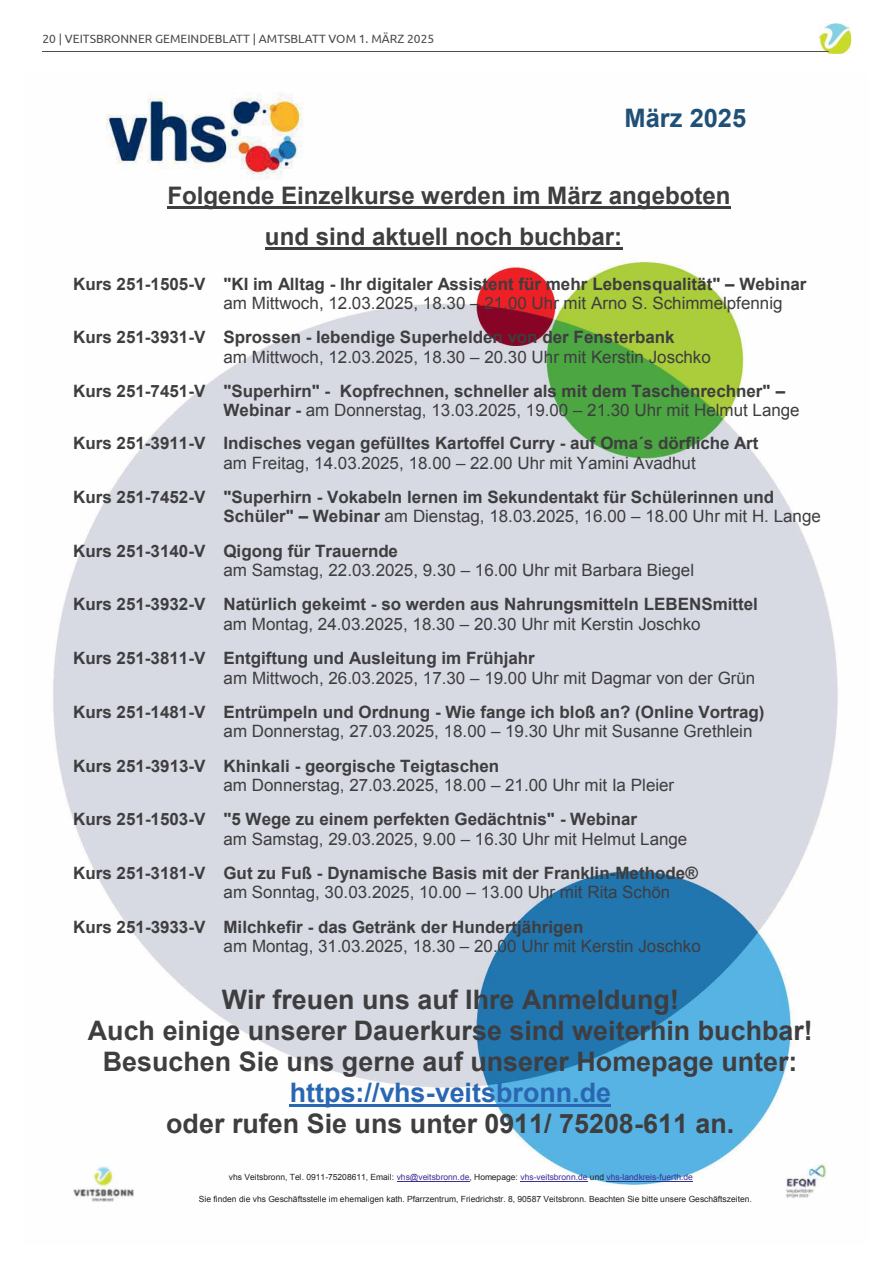
<style>
.page{position:relative;width:893px;height:1263px;background:#fff}
.page>*{position:absolute;margin:0;border:0;box-sizing:border-box;transform-origin:0 0}
.t1{font:700 26.85px/30.9px "Arial";color:#3e3d3f;text-align:center}
.t2{font:700 26.85px "Arial";color:#2967b2}
.t3{font:700 25.5px "Arial";color:#1f5078}
.t4{font:700 24.15px/41.2px "Arial";color:#3e3d3f;text-align:center}
.t5{font:700 16.95px/19.5px "Arial";color:#3e3d3f}
.t6{font:16.95px "Arial";color:#3e3d3f}
.t7{font:12px "Ubuntu";color:#4c4c4e}
.t8{font:8.55px "Arial";color:#231f20}
.t9{font:8.55px "Arial";color:#3b3092}
.s1{font-weight:400}
.s2{color:#231f20}
</style>
<div class="page">
<hr style="left:43px;top:51px;width:786px;height:1px;background:#4c4c4e">
<img style="left:818px;top:23px;width:33px;height:31px">
<img style="left:53px;top:247px;width:785px;height:938px">
<img style="left:106px;top:92px;width:197px;height:87px">
<img style="left:73px;top:1166px;width:61px;height:36px">
<img style="left:785px;top:1161px;width:42px;height:37px">
<hr style="left:167px;top:206px;width:564px;height:3px;background:#3e3d3f">
<hr style="left:265px;top:247px;width:357px;height:3px;background:#3e3d3f">
<hr style="left:290px;top:1104px;width:321px;height:3px;background:#2967b2">
<hr style="left:397px;top:1181px;width:72px;height:1px;background:#3b3092">
<hr style="left:520px;top:1181px;width:68px;height:1px;background:#3b3092">
<hr style="left:607px;top:1181px;width:86px;height:1px;background:#3b3092">
<p class="t7" style="left:43px;top:32px;width:393px">20 | VEITSBRONNER GEMEINDEBLATT | AMTSBLATT VOM 1. MÄRZ 2025</p>
<h2 class="t3" style="left:625px;top:103px;width:123px">März 2025</h2>
<h3 class="t4" style="left:167px;top:175px;width:565px">Folgende Einzelkurse werden im März angeboten und sind aktuell noch buchbar:</h3>
<p class="t5" style="left:73px;top:274px;width:735px">Kurs 251-1505-V "KI im Alltag - Ihr digitaler Assistent für mehr Lebensqualität" – Webinar</p>
<p class="t6" style="left:223px;top:294px;width:561px">am Mittwoch, 12.03.2025, 18.30 – 21.00 Uhr mit Arno S. Schimmelpfennig</p>
<p class="t5" style="left:73px;top:328px;width:603px">Kurs 251-3931-V Sprossen - lebendige Superhelden von der Fensterbank</p>
<p class="t6" style="left:223px;top:347px;width:489px">am Mittwoch, 12.03.2025, 18.30 – 20.30 Uhr mit Kerstin Joschko</p>
<p class="t5" style="left:223px;top:381px;width:578px;text-indent:-150px">Kurs 251-7451-V "Superhirn" - Kopfrechnen, schneller als mit dem Taschenrechner" –<br>Webinar - <span class="s1">am Donnerstag, 13.03.2025, 19.00 – 21.30 Uhr mit Helmut Lange</span></p>
<p class="t5" style="left:73px;top:433px;width:687px">Kurs 251-3911-V Indisches vegan gefülltes Kartoffel Curry - auf Oma´s dörfliche Art</p>
<p class="t6" style="left:223px;top:453px;width:474px">am Freitag, 14.03.2025, 18.00 – 22.00 Uhr mit Yamini Avadhut</p>
<p class="t5" style="left:223px;top:487px;width:599px;text-indent:-150px">Kurs 251-7452-V "Superhirn - Vokabeln lernen im Sekundentakt für Schülerinnen und<br>Schüler" – Webinar <span class="s1">am Dienstag, 18.03.2025, 16.00 – 18.00 Uhr mit H. Lange</span></p>
<p class="t5" style="left:73px;top:541px;width:326px">Kurs 251-3140-V Qigong für Trauernde</p>
<p class="t6" style="left:223px;top:561px;width:472px">am Samstag, 22.03.2025, 9.30 – 16.00 Uhr mit Barbara Biegel</p>
<p class="t5" style="left:73px;top:595px;width:686px">Kurs 251-3932-V Natürlich gekeimt - so werden aus Nahrungsmitteln LEBENSmittel</p>
<p class="t6" style="left:223px;top:614px;width:479px">am Montag, 24.03.2025, 18.30 – 20.30 Uhr mit Kerstin Joschko</p>
<p class="t5" style="left:73px;top:648px;width:463px">Kurs 251-3811-V Entgiftung und Ausleitung im Frühjahr</p>
<p class="t6" style="left:223px;top:668px;width:533px">am Mittwoch, 26.03.2025, 17.30 – 19.00 Uhr mit Dagmar von der Grün</p>
<p class="t5" style="left:73px;top:702px;width:693px">Kurs 251-1481-V Entrümpeln und Ordnung - Wie fange ich bloß an? (Online Vortrag)</p>
<p class="t6" style="left:223px;top:722px;width:531px">am Donnerstag, 27.03.2025, 18.00 – 19.30 Uhr mit Susanne Grethlein</p>
<p class="t5" style="left:73px;top:756px;width:428px">Kurs 251-3913-V Khinkali - georgische Teigtaschen</p>
<p class="t6" style="left:223px;top:776px;width:452px">am Donnerstag, 27.03.2025, 18.00 – 21.00 Uhr mit Ia Pleier</p>
<p class="t5" style="left:73px;top:810px;width:566px">Kurs 251-1503-V "5 Wege zu einem perfekten Gedächtnis" - Webinar</p>
<p class="t6" style="left:223px;top:829px;width:465px">am Samstag, 29.03.2025, 9.00 – 16.30 Uhr mit Helmut Lange</p>
<p class="t5" style="left:73px;top:863px;width:626px">Kurs 251-3181-V Gut zu Fuß - Dynamische Basis mit der Franklin-Methode®</p>
<p class="t6" style="left:224px;top:883px;width:448px">am Sonntag, 30.03.2025, 10.00 – 13.00 Uhr mit Rita Schön</p>
<p class="t5" style="left:73px;top:917px;width:512px">Kurs 251-3933-V Milchkefir - das Getränk der Hundertjährigen</p>
<p class="t6" style="left:224px;top:937px;width:479px">am Montag, 31.03.2025, 18.30 – 20.00 Uhr mit Kerstin Joschko</p>
<h1 class="t1" style="left:88px;top:984px;width:726px">Wir freuen uns auf Ihre Anmeldung!<br>Auch einige unserer Dauerkurse sind weiterhin buchbar!<br>Besuchen Sie uns gerne auf unserer Homepage unter:</h1>
<h1 class="t2" style="left:290px;top:1077px;width:323px">https://vhs-veitsbronn.de</h1>
<h1 class="t1" style="left:166px;top:1108px;width:570px">oder rufen Sie uns unter 0911/ 75208-611 an.</h1>
<p class="t9" style="left:229px;top:1173px;width:465px"><span class="s2">vhs Veitsbronn, Tel. 0911-75208611, Email:</span> vhs@veitsbronn.de<span class="s2">, Homepage:</span> vhs-veitsbronn.de <span class="s2">und</span> vhs-landkreis-fuerth.de</p>
<p class="t8" style="left:199px;top:1194px;width:555px">Sie finden die vhs Geschäftsstelle im ehemaligen kath. Pfarrzentrum, Friedrichstr. 8, 90587 Veitsbronn. Beachten Sie bitte unsere Geschäftszeiten.</p>
</div>
